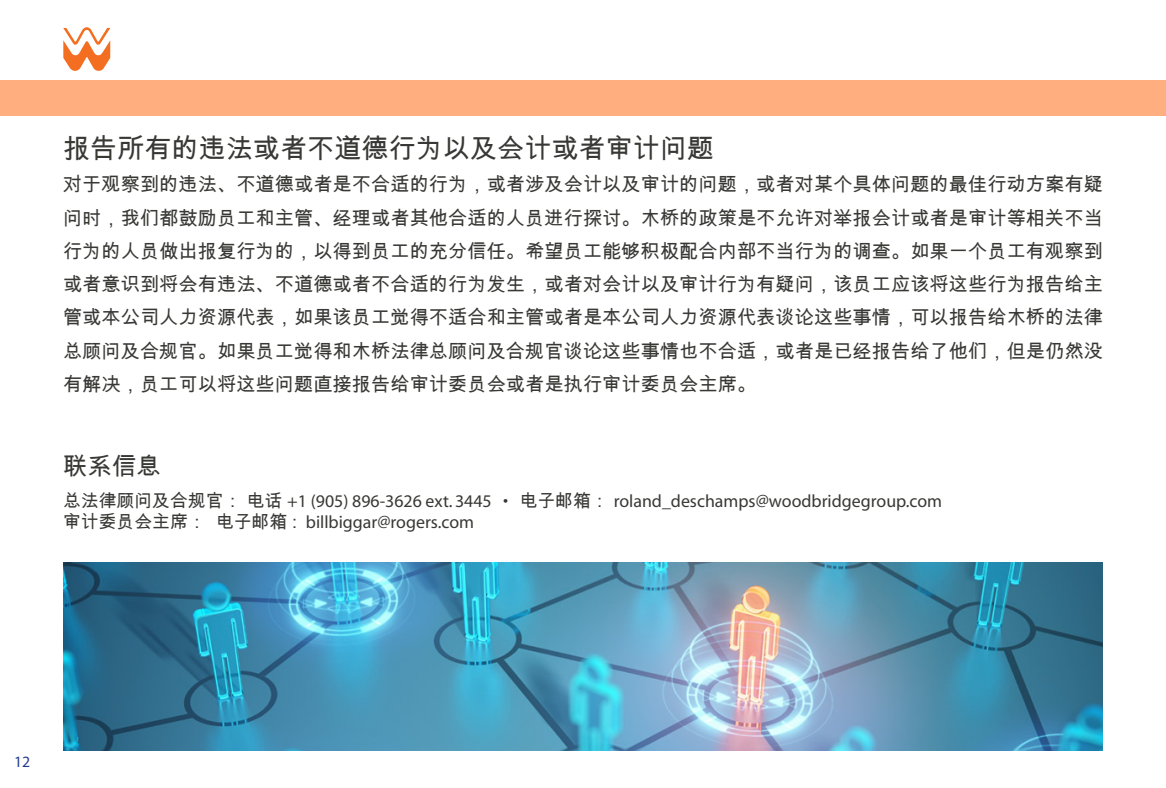
<style>
.page{position:relative;width:1166px;height:788px;background:#fff}
.page>*{position:absolute;margin:0;border:0;box-sizing:border-box;transform-origin:0 0}
.t1{font:27.12px "Arial Unicode MS";color:#383935}
.t2{font:24.5px "Arial Unicode MS";color:#383935}
.t3{font:19.25px/33.2px "Arial Unicode MS";color:#383935;text-align:justify}
.t4{font:17.85px "Myriad";color:#383935}
.t5{font:15.75px "Myriad";color:#253f8e}
.s1{font-family:"Arial Unicode MS"}
</style>
<div class="page">
<svg style="left:63px;top:27px;width:47px;height:44px"></svg>
<div style="left:0;top:81px;width:1166px;height:35px;background:#ffae7f"></div>
<img style="left:63px;top:563px;width:1039px;height:187px">
<p class="t1" style="left:63px;top:129px;width:652px">报告所有的违法或者不道德行为以及会计或者审计问题</p>
<p class="t3" style="left:63px;top:167px;width:1041px">对于观察到的违法、不道德或者是不合适的行为，或者涉及会计以及审计的问题，或者对某个具体问题的最佳行动方案有疑问时，我们都鼓励员工和主管、经理或者其他合适的人员进行探讨。木桥的政策是不允许对举报会计或者是审计等相关不当行为的人员做出报复行为的，以得到员工的充分信任。希望员工能够积极配合内部不当行为的调查。如果一个员工有观察到或者意识到将会有违法、不道德或者不合适的行为发生，或者对会计以及审计行为有疑问，该员工应该将这些行为报告给主管或本公司人力资源代表，如果该员工觉得不适合和主管或者是本公司人力资源代表谈论这些事情，可以报告给木桥的法律总顾问及合规官。如果员工觉得和木桥法律总顾问及合规官谈论这些事情也不合适，或者是已经报告给了他们，但是仍然没有解决，员工可以将这些问题直接报告给审计委员会或者是执行审计委员会主席。</p>
<p class="t2" style="left:63px;top:448px;width:99px">联系信息</p>
<p class="t4" style="left:63px;top:491px;width:880px"><span class="s1">总法律顾问及合规官： 电话</span> +1 (905) 896-3626 ext. 3445 • <span class="s1">电子邮箱：</span> roland_deschamps@woodbridgegroup.com</p>
<p class="t4" style="left:63px;top:512px;width:412px"><span class="s1">审计委员会主席： 电子邮箱 :</span> billbiggar@rogers.com</p>
<p class="t5" style="left:14px;top:754px;width:18px">12</p>
</div>
